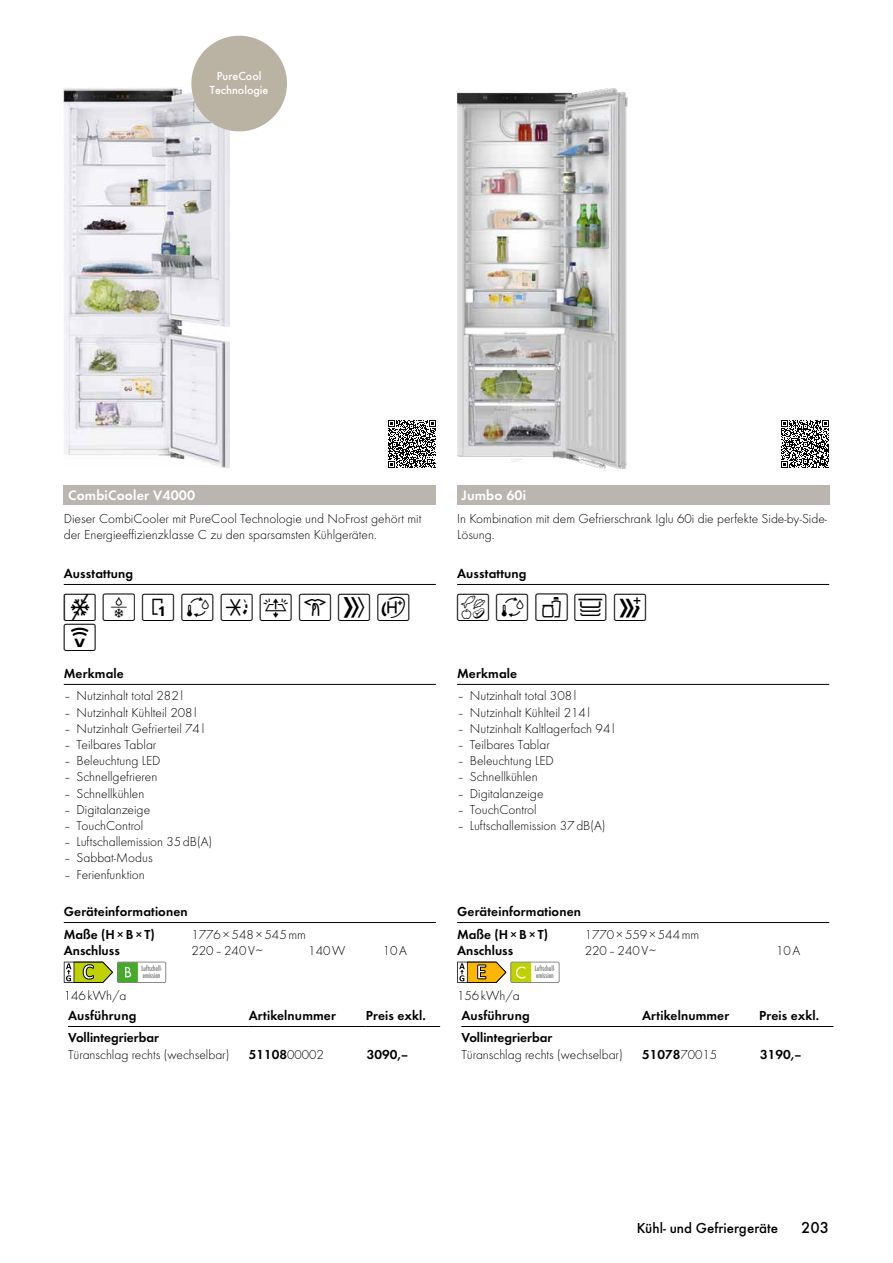
<style>
.page{position:relative;width:893px;height:1263px;background:#fff}
.page>*{position:absolute;margin:0;border:0;box-sizing:border-box;transform-origin:0 0}
.t1{font:34.05px/30px "VZUG Kuehlschrank 2020";letter-spacing:.01em;color:#000}
.t2{font:500 16.5px "ZUG Futura";color:#000}
.t3{font:500 15px "ZUG Futura";color:#000}
.t4{font:800 14.25px "ZUG Futura";letter-spacing:.01em;color:#fff}
.t5{font:300 13.5px/16.2px "ZUG Futura";color:#000}
.t6{font:800 13.5px/22.5px "ZUG Futura";letter-spacing:.01em;color:#000}
.t7{font:500 12.15px/14.5px "ZUG Futura";color:#fff;text-align:center}
.t8{font:500 condensed 8.1px/7.4px "ZUG Futura";color:#6f7070;scale:.9 1}
.s1{font-weight:300}
</style>
<div class="page">
<img style="left:64px;top:88px;width:165px;height:380px">
<svg style="left:388px;top:420px;width:48px;height:48px"></svg>
<div style="left:64px;top:486px;width:372px;height:19px;background:#bab5ae"></div>
<hr style="left:64px;top:584px;width:372px;height:1px;background:#000">
<hr style="left:64px;top:684px;width:372px;height:1px;background:#000">
<hr style="left:64px;top:922px;width:372px;height:1px;background:#000">
<svg style="left:64px;top:962px;width:102px;height:21px"></svg>
<hr style="left:68px;top:1026px;width:181px;height:1px;background:#000">
<hr style="left:249px;top:1026px;width:117px;height:1px;background:#000">
<hr style="left:366px;top:1026px;width:74px;height:1px;background:#000">
<img style="left:457px;top:88px;width:170px;height:380px">
<svg style="left:781px;top:420px;width:48px;height:48px"></svg>
<div style="left:457px;top:486px;width:372px;height:19px;background:#bab5ae"></div>
<hr style="left:457px;top:584px;width:372px;height:1px;background:#000">
<hr style="left:457px;top:684px;width:372px;height:1px;background:#000">
<hr style="left:457px;top:922px;width:372px;height:1px;background:#000">
<svg style="left:457px;top:962px;width:102px;height:21px"></svg>
<hr style="left:461px;top:1026px;width:181px;height:1px;background:#000">
<hr style="left:642px;top:1026px;width:117px;height:1px;background:#000">
<hr style="left:759px;top:1026px;width:74px;height:1px;background:#000">
<div style="left:191px;top:36px;width:96px;height:95px;background:#bab3a4;border-radius:50%"></div>
<p class="t7" style="left:210px;top:68px;width:60px">PureCool<br>Technologie</p>
<p class="t4" style="left:68px;top:487px;width:129px">CombiCooler V4000</p>
<p class="t5" style="left:64px;top:510px;width:359px">Dieser CombiCooler mit PureCool Technologie und NoFrost gehört mit der Energieeffizienzklasse C zu den sparsamsten Kühlgeräten.</p>
<p class="t6" style="left:64px;top:562px;width:71px">Ausstattung</p>
<h1 class="t1" style="left:64px;top:594px;width:354px">ECSRTQPJL<br>W</h1>
<p class="t6" style="left:64px;top:662px;width:62px">Merkmale</p>
<p class="t5" style="left:64px;top:688px;width:121px">– Nutzinhalt total 282l</p>
<p class="t5" style="left:64px;top:704px;width:134px">– Nutzinhalt Kühlteil 208l</p>
<p class="t5" style="left:64px;top:720px;width:142px">– Nutzinhalt Gefrierteil 74l</p>
<p class="t5" style="left:64px;top:736px;width:94px">– Teilbares Tablar</p>
<p class="t5" style="left:64px;top:753px;width:98px">– Beleuchtung LED</p>
<p class="t5" style="left:64px;top:769px;width:95px">– Schnellgefrieren</p>
<p class="t5" style="left:64px;top:785px;width:82px">– Schnellkühlen</p>
<p class="t5" style="left:64px;top:801px;width:88px">– Digitalanzeige</p>
<p class="t5" style="left:64px;top:817px;width:81px">– TouchControl</p>
<p class="t5" style="left:64px;top:834px;width:150px">– Luftschallemission 35dB(A)</p>
<p class="t5" style="left:64px;top:850px;width:90px">– Sabbat-Modus</p>
<p class="t5" style="left:64px;top:866px;width:82px">– Ferienfunktion</p>
<p class="t6" style="left:64px;top:900px;width:125px">Geräteinformationen<br>Maße (H×B×T)</p>
<p class="t5" style="left:191px;top:926px;width:116px">1776×548×545mm</p>
<p class="t6" style="left:64px;top:939px;width:58px">Anschluss</p>
<p class="t5" style="left:191px;top:942px;width:74px">220–240V~</p>
<p class="t5" style="left:308px;top:942px;width:39px">140W</p>
<p class="t5" style="left:383px;top:942px;width:26px">10A</p>
<p class="t8" style="left:141px;top:965px;width:24px">Luftschall&shy;emission</p>
<p class="t5" style="left:64px;top:987px;width:64px">146kWh/a</p>
<p class="t6" style="left:68px;top:1004px;width:70px">Ausführung</p>
<p class="t6" style="left:249px;top:1004px;width:89px">Artikelnummer</p>
<p class="t6" style="left:366px;top:1004px;width:62px">Preis exkl.</p>
<p class="t6" style="left:68px;top:1026px;width:92px">Vollintegrierbar</p>
<p class="t5" style="left:68px;top:1046px;width:163px">Türanschlag rechts (wechselbar)</p>
<p class="t6" style="left:249px;top:1043px;width:77px">51108<span class="s1">00002</span></p>
<p class="t6" style="left:367px;top:1043px;width:43px">3090,–</p>
<p class="t4" style="left:461px;top:487px;width:66px">Jumbo 60i</p>
<p class="t5" style="left:457px;top:510px;width:371px">In Kombination mit dem Gefrierschrank Iglu 60i die perfekte Side-by-Side-<br>Lösung.</p>
<p class="t6" style="left:457px;top:562px;width:71px">Ausstattung</p>
<h1 class="t1" style="left:457px;top:594px;width:197px">MRDGF</h1>
<p class="t6" style="left:457px;top:662px;width:62px">Merkmale</p>
<p class="t5" style="left:457px;top:688px;width:121px">– Nutzinhalt total 308l</p>
<p class="t5" style="left:457px;top:704px;width:134px">– Nutzinhalt Kühlteil 214l</p>
<p class="t5" style="left:457px;top:720px;width:159px">– Nutzinhalt Kaltlagerfach 94l</p>
<p class="t5" style="left:457px;top:736px;width:94px">– Teilbares Tablar</p>
<p class="t5" style="left:457px;top:753px;width:98px">– Beleuchtung LED</p>
<p class="t5" style="left:457px;top:769px;width:82px">– Schnellkühlen</p>
<p class="t5" style="left:457px;top:785px;width:88px">– Digitalanzeige</p>
<p class="t5" style="left:457px;top:801px;width:81px">– TouchControl</p>
<p class="t5" style="left:457px;top:817px;width:150px">– Luftschallemission 37dB(A)</p>
<p class="t6" style="left:457px;top:900px;width:125px">Geräteinformationen<br>Maße (H×B×T)</p>
<p class="t5" style="left:585px;top:926px;width:116px">1770×559×544mm</p>
<p class="t6" style="left:457px;top:939px;width:58px">Anschluss</p>
<p class="t5" style="left:585px;top:942px;width:74px">220–240V~</p>
<p class="t5" style="left:776px;top:942px;width:26px">10A</p>
<p class="t8" style="left:535px;top:965px;width:24px">Luftschall&shy;emission</p>
<p class="t5" style="left:457px;top:987px;width:64px">156kWh/a</p>
<p class="t6" style="left:461px;top:1004px;width:70px">Ausführung</p>
<p class="t6" style="left:642px;top:1004px;width:89px">Artikelnummer</p>
<p class="t6" style="left:759px;top:1004px;width:62px">Preis exkl.</p>
<p class="t6" style="left:461px;top:1026px;width:92px">Vollintegrierbar</p>
<p class="t5" style="left:461px;top:1046px;width:163px">Türanschlag rechts (wechselbar)</p>
<p class="t6" style="left:642px;top:1043px;width:77px">51078<span class="s1">70015</span></p>
<p class="t6" style="left:760px;top:1043px;width:43px">3190,–</p>
<p class="t3" style="left:637px;top:1219px;width:143px">Kühl- und Gefriergeräte</p>
<p class="t2" style="left:801px;top:1218px;width:30px">203</p>
</div>
